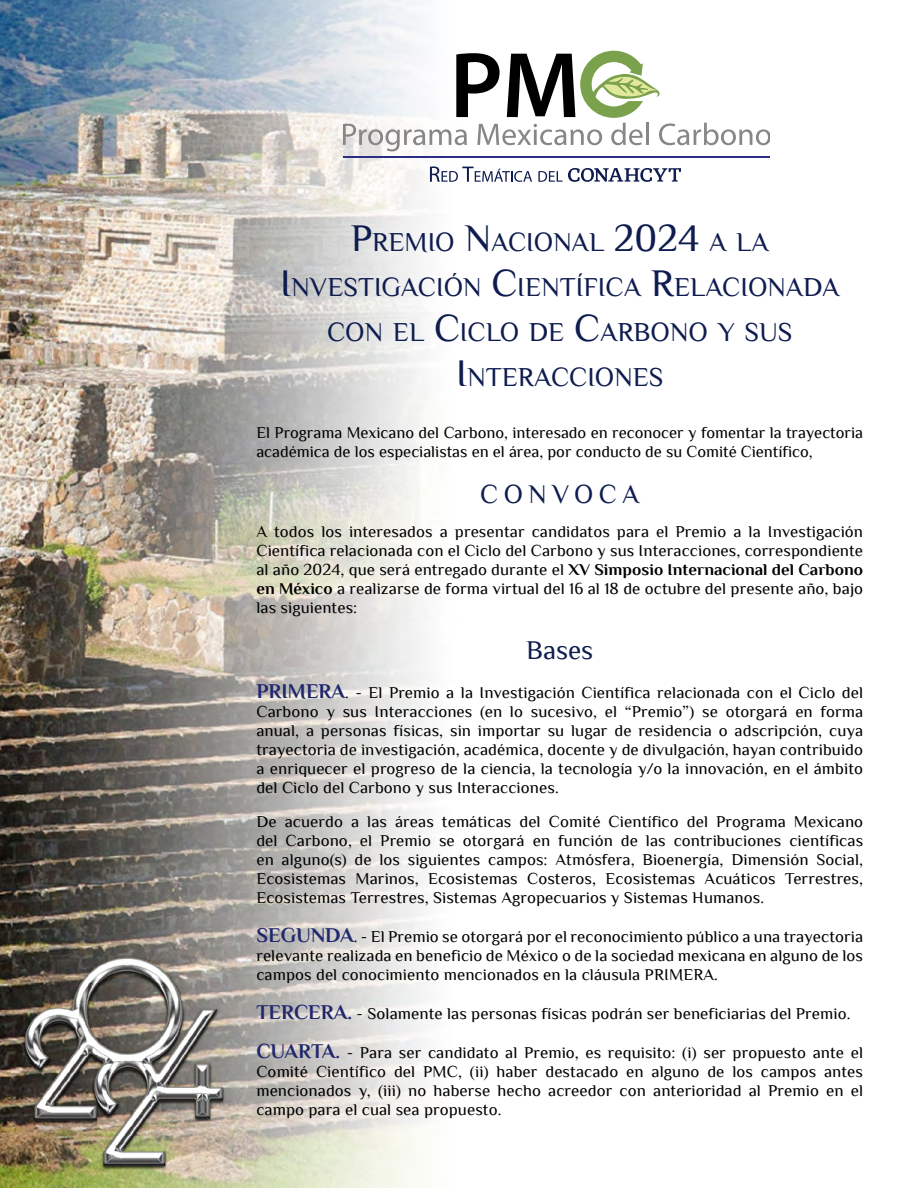
<style>
.page{position:relative;width:918px;height:1188px;background:#fff}
.page>*{position:absolute;margin:0;border:0;box-sizing:border-box;transform-origin:0 0}
.t1{font:27.3px/44.8px "Philosopher";color:#0e1c4f;text-align:center}
.t2{font:27px "Philosopher";letter-spacing:.185em;color:#0e1c4f}
.t3{font:16.5px/18.9px "Philosopher";letter-spacing:.005em;color:#000;text-align:justify}
.s1{font-size:39px}
.s2{font-weight:700}
.s3{font-weight:700;font-size:21px;color:#20286d}
</style>
<div class="page">
<img style="left:0;top:0;width:770px;height:1188px">
<svg style="left:343px;top:51px;width:426px;height:100px"></svg>
<hr style="left:343px;top:156px;width:426px;height:1px;background:#2d2e83">
<svg style="left:430px;top:166px;width:102px;height:16px"></svg>
<svg style="left:538px;top:168px;width:143px;height:14px"></svg>
<h1 class="t1" style="left:280px;top:220px;width:561px"><span class="s1">P</span>REMIO <span class="s1">N</span>ACIONAL <span class="s1">2024</span> A LA<br><span class="s1">I</span>NVESTIGACIÓN <span class="s1">C</span>IENTÍFICA <span class="s1">R</span>ELACIONADA<br>CON EL <span class="s1">C</span>ICLO DE <span class="s1">C</span>ARBONO Y SUS<br><span class="s1">I</span>NTERACCIONES</h1>
<p class="t3" style="left:256px;top:423px;width:608px">El Programa Mexicano del Carbono, interesado en reconocer y fomentar la trayectoria académica de los especialistas en el área, por conducto de su Comité Científico,</p>
<h2 class="t2" style="left:480px;top:480px;width:160px">CONVOCA</h2>
<p class="t3" style="left:256px;top:522px;width:608px">A todos los interesados a presentar candidatos para el Premio a la Investigación Científica relacionada con el Ciclo del Carbono y sus Interacciones, correspondiente al año 2024, que será entregado durante el <span class="s2">XV Simposio Internacional del Carbono en México</span> a realizarse de forma virtual del 16 al 18 de octubre del presente año, bajo las siguientes:</p>
<h2 class="t2" style="left:526px;top:636px;width:69px">Bases</h2>
<p class="t3" style="left:256px;top:683px;width:608px"><span class="s3">PRIMERA</span>. - El Premio a la Investigación Científica relacionada con el Ciclo del Carbono y sus Interacciones (en lo sucesivo, el “Premio”) se otorgará en forma anual, a personas físicas, sin importar su lugar de residencia o adscripción, cuya trayectoria de investigación, académica, docente y de divulgación, hayan contribuido a enriquecer el progreso de la ciencia, la tecnología y/o la innovación, en el ámbito del Ciclo del Carbono y sus Interacciones.</p>
<p class="t3" style="left:256px;top:812px;width:608px">De acuerdo a las áreas temáticas del Comité Científico del Programa Mexicano del Carbono, el Premio se otorgará en función de las contribuciones científicas en alguno(s) de los siguientes campos: Atmósfera, Bioenergía, Dimensión Social, Ecosistemas Marinos, Ecosistemas Costeros, Ecosistemas Acuáticos Terrestres, Ecosistemas Terrestres, Sistemas Agropecuarios y Sistemas Humanos.</p>
<p class="t3" style="left:256px;top:927px;width:608px"><span class="s3">SEGUNDA</span>. - El Premio se otorgará por el reconocimiento público a una trayectoria relevante realizada en beneficio de México o de la sociedad mexicana en alguno de los campos del conocimiento mencionados en la cláusula PRIMERA.</p>
<p class="t3" style="left:256px;top:1004px;width:596px"><span class="s3">TERCERA.</span> - Solamente las personas físicas podrán ser beneficiarias del Premio.</p>
<p class="t3" style="left:256px;top:1044px;width:608px"><span class="s3">CUARTA.</span> - Para ser candidato al Premio, es requisito: (i) ser propuesto ante el Comité Científico del PMC, (ii) haber destacado en alguno de los campos antes mencionados y, (iii) no haberse hecho acreedor con anterioridad al Premio en el campo para el cual sea propuesto.</p>
</div>
